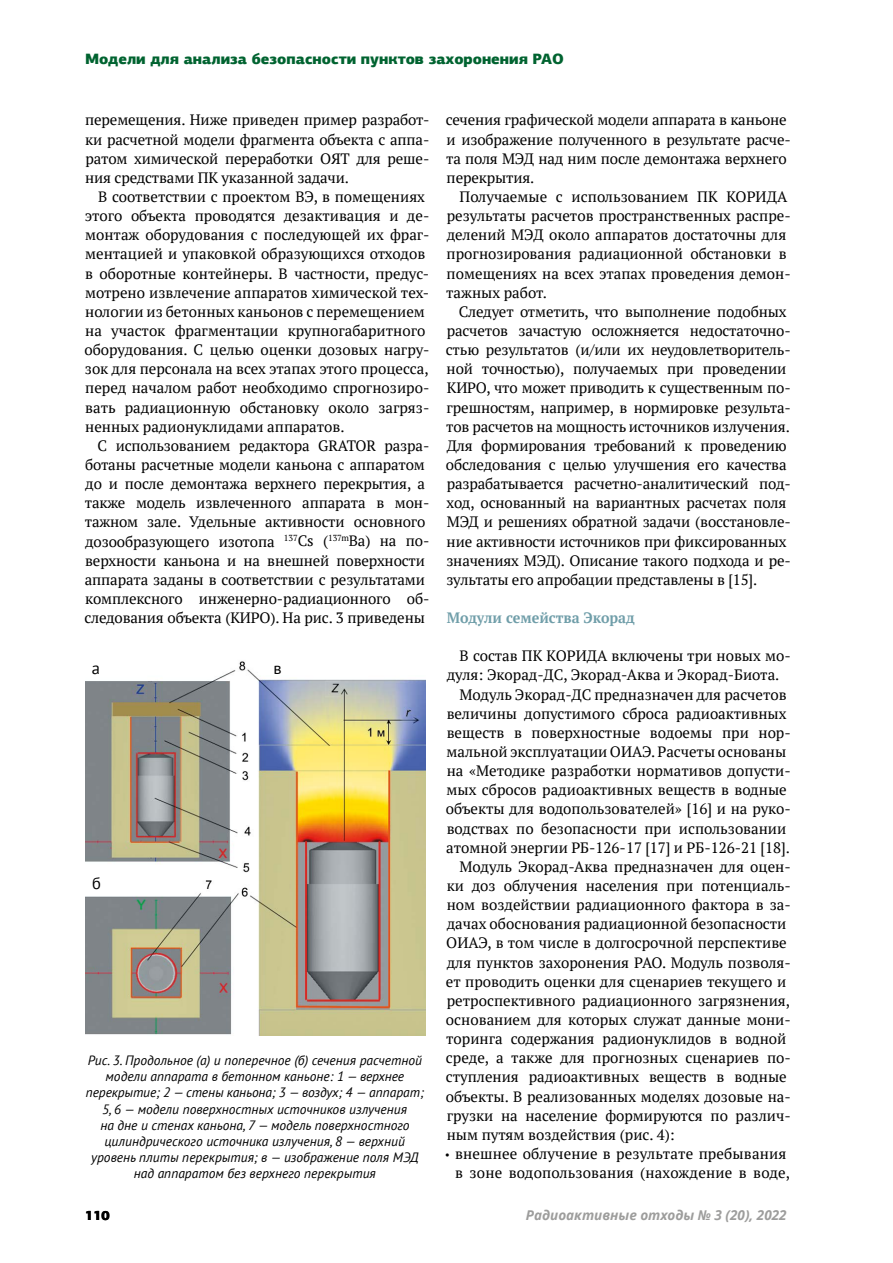
<style>
.page{position:relative;width:893px;height:1263px;background:#fff}
.page>*{position:absolute;margin:0;border:0;box-sizing:border-box;transform-origin:0 0}
.t1{font:16.5px "PT Sans";color:#000}
.t2{font:15px/19.2px "PT Serif";color:#000}
.t3{font:900 15px "PF Agora Sans Pro";color:#006330}
.t4{font:700 15px "PT Serif";color:#709ea9;scale:.95 1}
.t5{font:italic 13.5px/16.2px "PT Sans";color:#000;text-align:center}
.t6{font:italic 700 13.5px "Noto Sans";color:#9d9d9c}
.t7{font:900 13.5px "PF Agora Sans Pro";color:#000}
.s1{font-family:"PF Agora Sans Pro";font-size:14.25px}
</style>
<div class="page">
<img style="left:85px;top:661px;width:340px;height:374px">
<p class="t3" style="left:85px;top:49px;width:480px">Модели для анализа безопасности пунктов захоронения РАО</p>
<p class="t2" style="left:85px;top:110px;width:346px;text-align:justify">перемещения. Ниже приведен пример разработ&shy;ки расчетной модели фрагмента объекта с аппа&shy;ратом химической переработки ОЯТ для реше&shy;ния средствами ПК указанной задачи.</p>
<p class="t2" style="left:85px;top:187px;width:346px;text-indent:14px">В соответствии с проектом ВЭ, в помещениях этого объекта проводятся дезактивация и де&shy;монтаж оборудования с последующей их фраг&shy;ментацией и упаковкой образующихся отходов в оборотные контейнеры. В частности, предус&shy;мотрено извлечение аппаратов химической тех&shy;нологии из бетонных каньонов с перемещением на участок фрагментации крупногабаритного оборудования. С целью оценки дозовых нагру&shy;зок для персонала на всех этапах этого процесса, перед началом работ необходимо спрогнозиро&shy;вать радиационную обстановку около загряз&shy;ненных радионуклидами аппаратов.</p>
<p class="t2" style="left:85px;top:436px;width:346px;text-indent:13px">С использованием редактора GRATOR разра&shy;ботаны расчетные модели каньона с аппаратом до и после демонтажа верхнего перекрытия, а также модель извлеченного аппарата в мон&shy;тажном зале. Удельные активности основного дозообразующего изотопа <sup>137</sup>Cs (<sup>137m</sup>Ba) на по&shy;верхности каньона и на внешней поверхности аппарата заданы в соответствии с результатами комплексного инженерно-радиационного об&shy;следования объекта (КИРО). На рис. 3 приведены</p>
<p class="t1" style="left:92px;top:658px;width:10px">а</p>
<p class="t1" style="left:274px;top:658px;width:10px">в</p>
<p class="t1" style="left:92px;top:873px;width:10px">б</p>
<p class="t5" style="left:86px;top:1052px;width:339px">Рис. 3. Продольное (а) и поперечное (б) сечения расчетной модели аппарата в бетонном каньоне: 1 — верхнее перекрытие; 2 — стены каньона; 3 — воздух; 4 — аппарат; 5, 6 — модели поверхностных источников излучения<br>на дне и стенах каньона, 7 — модель поверхностного цилиндрического источника излучения, 8 — верхний уровень плиты перекрытия; в — изображение поля МЭД над аппаратом без верхнего перекрытия</p>
<p class="t2" style="left:446px;top:110px;width:346px">сечения графической модели аппарата в каньоне и изображение полученного в результате расче&shy;та поля МЭД над ним после демонтажа верхнего перекрытия.</p>
<p class="t2" style="left:446px;top:187px;width:346px;text-indent:13px">Получаемые с использованием ПК КОРИДА результаты расчетов пространственных распре&shy;делений МЭД около аппаратов достаточны для прогнозирования радиационной обстановки в помещениях на всех этапах проведения демон&shy;тажных работ.</p>
<p class="t2" style="left:446px;top:302px;width:346px;text-indent:13px">Следует отметить, что выполнение подобных расчетов зачастую осложняется недостаточно&shy;стью результатов (и/или их неудовлетворитель&shy;ной точностью), получаемых при проведении КИРО, что может приводить к существенным по&shy;грешностям, например, в нормировке результа&shy;тов расчетов на мощность источников излучения.<br>Для формирования требований к проведению обследования с целью улучшения его качества разрабатывается расчетно-аналитический под&shy;ход, основанный на вариантных расчетах поля МЭД и решениях обратной задачи (восстановле&shy;ние активности источников при фиксированных значениях МЭД). Описание такого подхода и ре&shy;зультаты его апробации представлены в [15].</p>
<p class="t4" style="left:447px;top:608px;width:199px">Модули семейства Экорад</p>
<p class="t2" style="left:460px;top:646px;width:333px">В состав ПК КОРИДА включены три новых мо-</p>
<p class="t2" style="left:447px;top:665px;width:332px">дуля: Экорад-ДС, Экорад-Аква и Экорад-Биота.</p>
<p class="t2" style="left:460px;top:684px;width:329px">Модуль Экорад-ДС предназначен для расчетов</p>
<p class="t2" style="left:447px;top:704px;width:341px">величины допустимого сброса радиоактивных</p>
<p class="t2" style="left:447px;top:723px;width:346px">веществ в поверхностные водоемы при нор-</p>
<p class="t2" style="left:447px;top:742px;width:341px">мальной эксплуатации ОИАЭ. Расчеты основаны</p>
<p class="t2" style="left:447px;top:761px;width:346px">на «Методике разработки нормативов допусти-</p>
<p class="t2" style="left:447px;top:780px;width:342px">мых сбросов радиоактивных веществ в водные</p>
<p class="t2" style="left:446px;top:799px;width:346px">объекты для водопользователей» [16] и на руко-</p>
<p class="t2" style="left:447px;top:818px;width:341px">водствах по безопасности при использовании</p>
<p class="t2" style="left:446px;top:837px;width:343px">атомной энергии РБ-126-17 [17] и РБ-126-21 [18].</p>
<p class="t2" style="left:460px;top:857px;width:333px">Модуль Экорад-Аква предназначен для оцен-</p>
<p class="t2" style="left:447px;top:876px;width:346px">ки доз облучения населения при потенциаль-</p>
<p class="t2" style="left:447px;top:895px;width:346px">ном воздействии радиационного фактора в за-</p>
<p class="t2" style="left:447px;top:914px;width:341px">дачах обоснования радиационной безопасности</p>
<p class="t2" style="left:446px;top:933px;width:342px">ОИАЭ, в том числе в долгосрочной перспективе</p>
<p class="t2" style="left:447px;top:952px;width:346px">для пунктов захоронения РАО. Модуль позволя-</p>
<p class="t2" style="left:446px;top:971px;width:342px">ет проводить оценки для сценариев текущего и</p>
<p class="t2" style="left:447px;top:991px;width:345px">ретроспективного радиационного загрязнения,</p>
<p class="t2" style="left:446px;top:1010px;width:346px">основанием для которых служат данные мони-</p>
<p class="t2" style="left:446px;top:1029px;width:342px">торинга содержания радионуклидов в водной</p>
<p class="t2" style="left:446px;top:1048px;width:346px">среде, а также для прогнозных сценариев по-</p>
<p class="t2" style="left:446px;top:1067px;width:342px">ступления радиоактивных веществ в водные</p>
<p class="t2" style="left:446px;top:1086px;width:346px">объекты. В реализованных моделях дозовые на-</p>
<p class="t2" style="left:447px;top:1105px;width:346px">грузки на население формируются по различ-</p>
<p class="t2" style="left:447px;top:1125px;width:230px">ным путям воздействия (рис. 4):</p>
<p class="t2" style="left:445px;top:1144px;width:346px;text-align:right"><span class="s1">•</span> внешнее облучение в результате пребывания в зоне водопользования (нахождение в воде,</p>
<p class="t7" style="left:85px;top:1207px;width:26px">110</p>
<p class="t6" style="left:526px;top:1206px;width:262px">Радиоактивные отходы № 3 (20), 2022</p>
</div>
